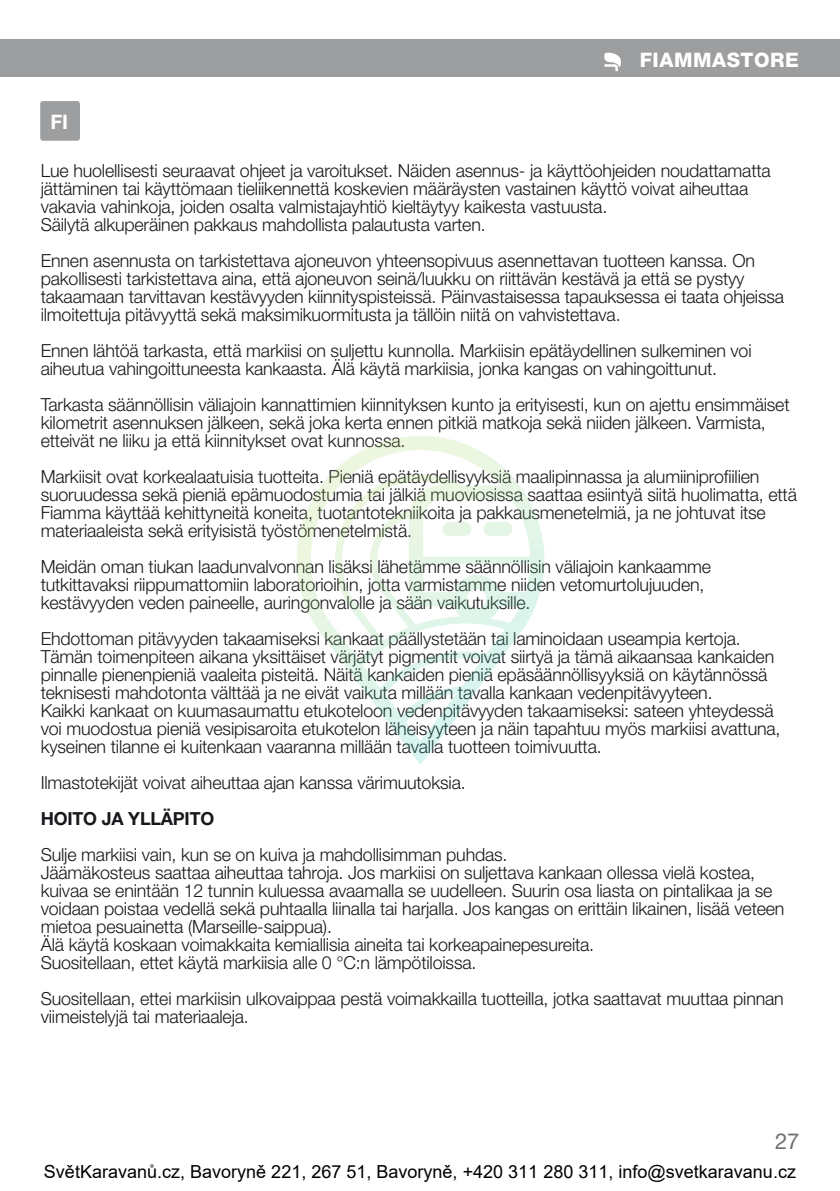
<style>
.page{position:relative;width:840px;height:1191px;background:#fff}
.page>*{position:absolute;margin:0;border:0;box-sizing:border-box;transform-origin:0 0}
.t1{font:22px "Helvetica Neue";color:#707172}
.t2{font:800 20px "Helvetica Neue";letter-spacing:.025em;color:#fff}
.t3{font:700 20px "Helvetica Neue";color:#fff}
.t4{font:300 18px/18px "Helvetica Neue";letter-spacing:-.01em;color:#1a171c}
.t5{font:18px "Arial";color:#000}
.t6{font:700 18px "Helvetica Neue";letter-spacing:-.01em;color:#1a171c}
</style>
<div class="page">
<div style="left:0;top:40px;width:839px;height:37px;background:#9c9e9f"></div>
<svg style="left:604px;top:52px;width:16px;height:19px"></svg>
<div style="left:40px;top:101px;width:40px;height:40px;background:#9c9e9f;border-radius:3px"></div>
<img style="left:297px;top:436px;width:248px;height:329px">
<p class="t2" style="left:639px;top:48px;width:160px">FIAMMASTORE</p>
<p class="t3" style="left:50px;top:109px;width:19px">FI</p>
<p class="t4" style="left:41px;top:161px;width:731px">Lue huolellisesti seuraavat ohjeet ja varoitukset. Näiden asennus- ja käyttöohjeiden noudattamatta jättäminen tai käyttömaan tieliikennettä koskevien määräysten vastainen käyttö voivat aiheuttaa vakavia vahinkoja, joiden osalta valmistajayhtiö kieltäytyy kaikesta vastuusta.<br>Säilytä alkuperäinen pakkaus mahdollista palautusta varten.</p>
<p class="t4" style="left:41px;top:251px;width:744px">Ennen asennusta on tarkistettava ajoneuvon yhteensopivuus asennettavan tuotteen kanssa. On pakollisesti tarkistettava aina, että ajoneuvon seinä/luukku on riittävän kestävä ja että se pystyy takaamaan tarvittavan kestävyyden kiinnityspisteissä. Päinvastaisessa tapauksessa ei taata ohjeissa ilmoitettuja pitävyyttä sekä maksimikuormitusta ja tällöin niitä on vahvistettava.</p>
<p class="t4" style="left:41px;top:341px;width:712px">Ennen lähtöä tarkasta, että markiisi on suljettu kunnolla. Markiisin epätäydellinen sulkeminen voi aiheutua vahingoittuneesta kankaasta. Älä käytä markiisia, jonka kangas on vahingoittunut.</p>
<p class="t4" style="left:41px;top:395px;width:750px">Tarkasta säännöllisin väliajoin kannattimien kiinnityksen kunto ja erityisesti, kun on ajettu ensimmäiset kilometrit asennuksen jälkeen, sekä joka kerta ennen pitkiä matkoja sekä niiden jälkeen. Varmista, etteivät ne liiku ja että kiinnitykset ovat kunnossa.</p>
<p class="t4" style="left:41px;top:467px;width:757px">Markiisit ovat korkealaatuisia tuotteita. Pieniä epätäydellisyyksiä maalipinnassa ja alumiiniprofiilien suoruudessa sekä pieniä epämuodostumia tai jälkiä muoviosissa saattaa esiintyä siitä huolimatta, että Fiamma käyttää kehittyneitä koneita, tuotantotekniikoita ja pakkausmenetelmiä, ja ne johtuvat itse materiaaleista sekä erityisistä työstömenetelmistä.</p>
<p class="t4" style="left:41px;top:557px;width:671px">Meidän oman tiukan laadunvalvonnan lisäksi lähetämme säännöllisin väliajoin kankaamme tutkittavaksi riippumattomiin laboratorioihin, jotta varmistamme niiden vetomurtolujuuden, kestävyyden veden paineelle, auringonvalolle ja sään vaikutuksille.</p>
<p class="t4" style="left:41px;top:629px;width:741px">Ehdottoman pitävyyden takaamiseksi kankaat päällystetään tai laminoidaan useampia kertoja.<br>Tämän toimenpiteen aikana yksittäiset värjätyt pigmentit voivat siirtyä ja tämä aikaansaa kankaiden pinnalle pienenpieniä vaaleita pisteitä. Näitä kankaiden pieniä epäsäännöllisyyksiä on käytännössä teknisesti mahdotonta välttää ja ne eivät vaikuta millään tavalla kankaan vedenpitävyyteen.<br>Kaikki kankaat on kuumasaumattu etukoteloon vedenpitävyyden takaamiseksi: sateen yhteydessä voi muodostua pieniä vesipisaroita etukotelon läheisyyteen ja näin tapahtuu myös markiisi avattuna, kyseinen tilanne ei kuitenkaan vaaranna millään tavalla tuotteen toimivuutta.</p>
<p class="t4" style="left:41px;top:773px;width:426px">Ilmastotekijät voivat aiheuttaa ajan kanssa värimuutoksia.</p>
<p class="t6" style="left:41px;top:807px;width:175px">HOITO JA YLLÄPITO</p>
<p class="t4" style="left:41px;top:845px;width:744px">Sulje markiisi vain, kun se on kuiva ja mahdollisimman puhdas.<br>Jäämäkosteus saattaa aiheuttaa tahroja. Jos markiisi on suljettava kankaan ollessa vielä kostea, kuivaa se enintään 12 tunnin kuluessa avaamalla se uudelleen. Suurin osa liasta on pintalikaa ja se voidaan poistaa vedellä sekä puhtaalla liinalla tai harjalla. Jos kangas on erittäin likainen, lisää veteen mietoa pesuainetta (Marseille-saippua).<br>Älä käytä koskaan voimakkaita kemiallisia aineita tai korkeapainepesureita.<br>Suositellaan, ettet käytä markiisia alle 0 °C:n lämpötiloissa.</p>
<p class="t4" style="left:41px;top:989px;width:744px">Suositellaan, ettei markiisin ulkovaippaa pestä voimakkailla tuotteilla, jotka saattavat muuttaa pinnan viimeistelyjä tai materiaaleja.</p>
<p class="t1" style="left:774px;top:1127px;width:26px">27</p>
<p class="t5" style="left:44px;top:1159px;width:753px">SvětKaravanů.cz, Bavoryně 221, 267 51, Bavoryně, +420 311 280 311, info@svetkaravanu.cz</p>
</div>
